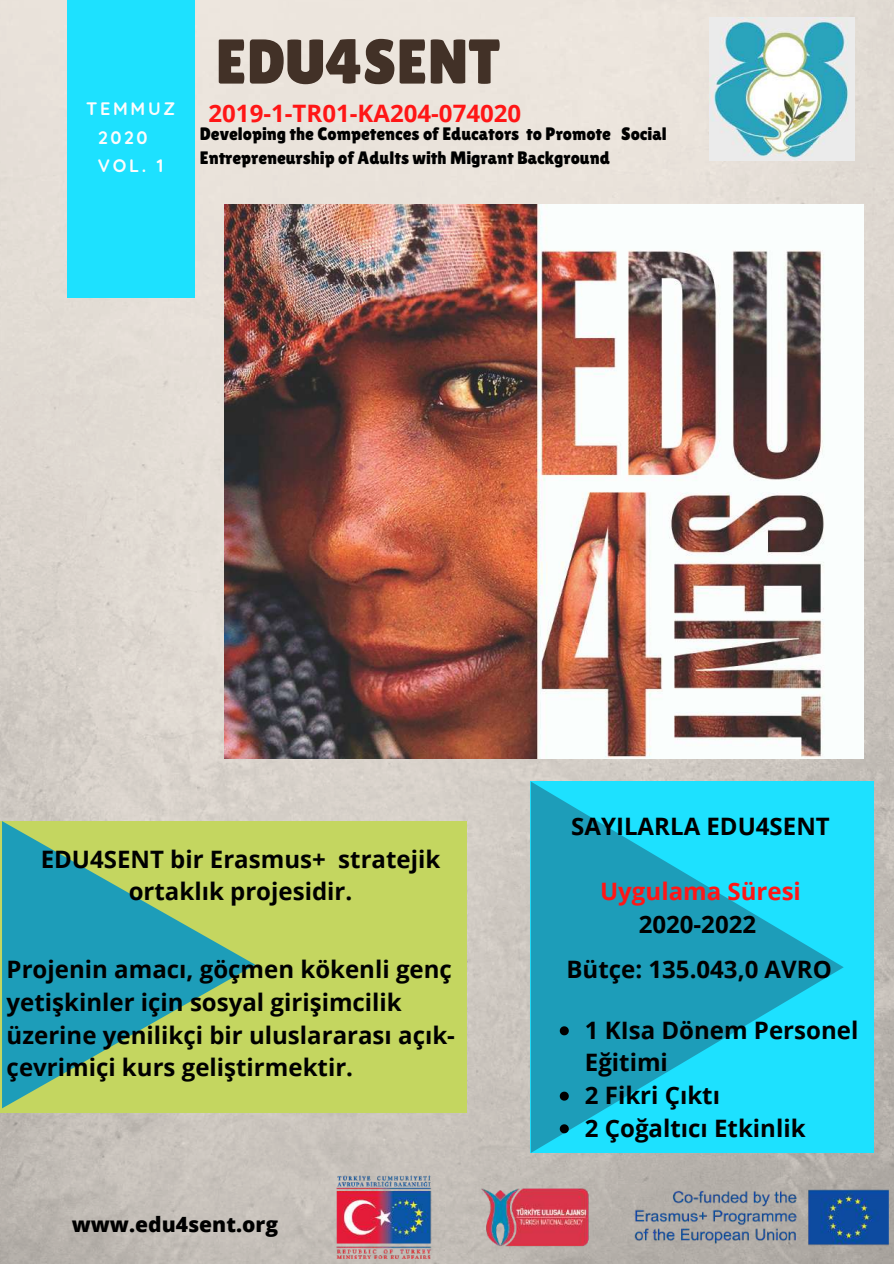
<style>
.page{position:relative;width:894px;height:1264px;background:#fff}
.page>*{position:absolute;margin:0;border:0;box-sizing:border-box;transform-origin:0 0}
.t1{font:63px "Lilita One";color:#423127}
.t2{font:700 24px/32.7px "Open Sans";color:#000;text-align:center}
.t3{font:700 24px "Open Sans";color:#ff1616}
.t4{font:800 21px "Open Sans";color:#000}
.t5{font:18px/24.8px "Lilita One";color:#000}
.t6{font:700 18px/28.2px "Quicksand";letter-spacing:.15em;color:#fcfcfc}
</style>
<div class="page">
<img style="left:0;top:0;width:893px;height:1263px">
<div style="left:67px;top:0;width:127px;height:297px;background:#1de1ff"></div>
<div style="left:529px;top:781px;width:344px;height:372px;background:#1de1ff"></div>
<img style="left:224px;top:204px;width:639px;height:554px">
<img style="left:709px;top:18px;width:145px;height:143px">
<div style="left:0;top:821px;width:467px;height:291px;background:#c4d660"></div>
<svg style="left:2px;top:821px;width:253px;height:287px"></svg>
<svg style="left:531px;top:782px;width:312px;height:370px;fill:#1d9db9"></svg>
<img style="left:336px;top:1175px;width:552px;height:83px">
<svg style="left:559px;top:1026px;width:9px;height:9px"></svg>
<svg style="left:559px;top:1091px;width:9px;height:9px"></svg>
<svg style="left:559px;top:1124px;width:9px;height:9px"></svg>
<h1 class="t1" style="left:215px;top:25px;width:286px">EDU4SENT</h1>
<p class="t6" style="left:98px;top:94px;width:79px;text-indent:-12px">TEMMUZ<br>2020<br>VOL. 1</p>
<p class="t3" style="left:208px;top:97px;width:314px">2019-1-TR01-KA204-074020</p>
<p class="t5" style="left:200px;top:121px;width:468px">Developing the Competences of Educators to Promote Social<br>Entrepreneurship of Adults with Migrant Background</p>
<p class="t2" style="left:41px;top:841px;width:401px">EDU4SENT bir Erasmus+ stratejik ortaklık projesidir.</p>
<p class="t2" style="left:7px;top:952px;width:449px;text-align:left">Projenin amacı, göçmen kökenli genç yetişkinler için sosyal girişimcilik üzerine yenilikçi bir uluslararası açık&shy;çevrimiçi kurs geliştirmektir.</p>
<p class="t4" style="left:72px;top:1209px;width:208px">www.edu4sent.org</p>
<p class="t2" style="left:571px;top:809px;width:260px">SAYILARLA EDU4SENT</p>
<p class="t3" style="left:600px;top:874px;width:202px">Uygulama Süresi</p>
<p class="t2" style="left:566px;top:900px;width:267px;line-height:45.5px">2020-2022<br>Bütçe: 135.043,0 AVRO</p>
<p class="t2" style="left:584px;top:1013px;width:275px;text-align:left">1 KIsa Dönem Personel<br>Eğitimi<br>2 Fikri Çıktı<br>2 Çoğaltıcı Etkinlik</p>
</div>
